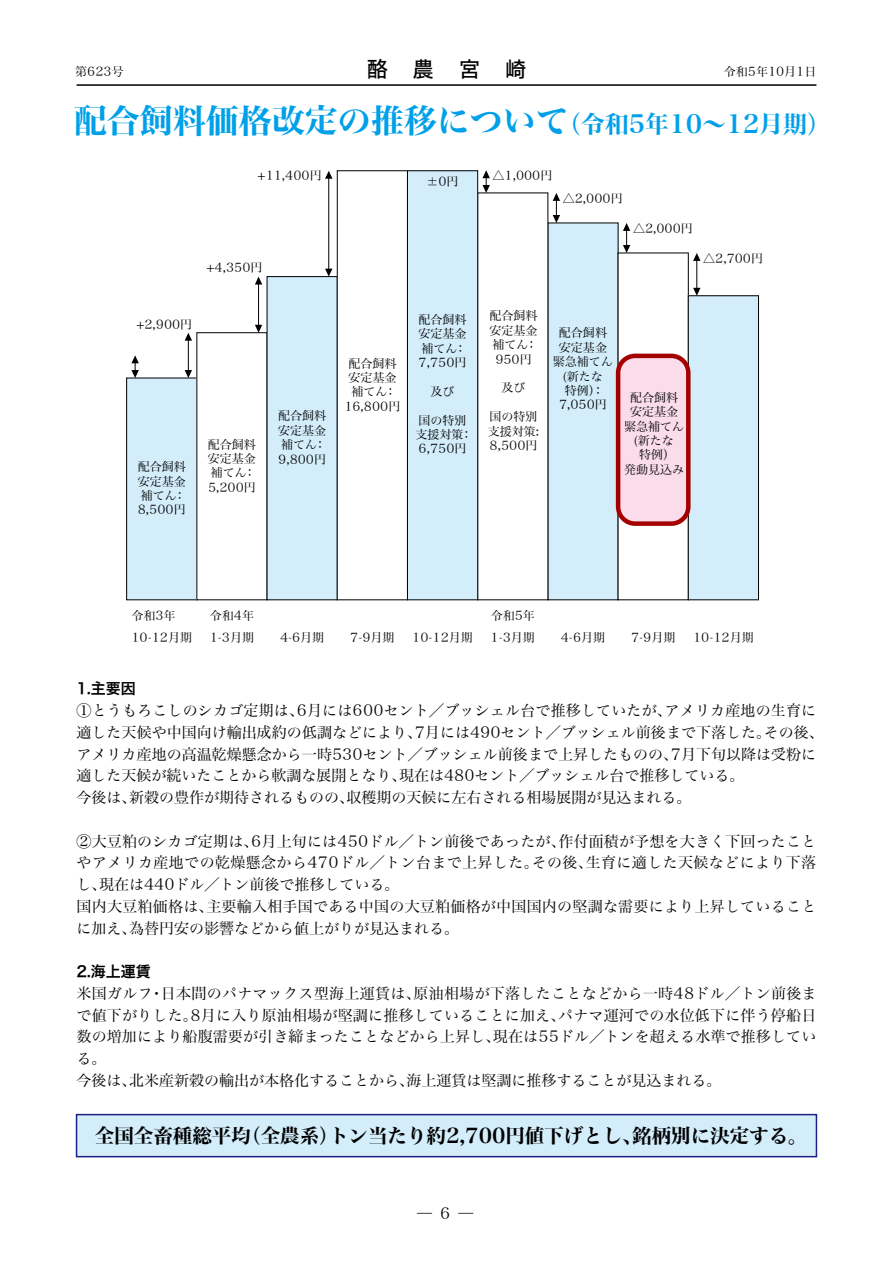
<style>
.page{position:relative;width:893px;height:1263px;background:#fff}
.page>*{position:absolute;margin:0;border:0;box-sizing:border-box;transform-origin:0 0}
.t1{font:33px "Hiragino Min W7 90 msp RKSJ H";color:#00a0e9}
.t2{font:21px "Hiragino Kaku W5 90 msp RKSJ H";color:#000}
.t3{font:19.5px "Hiragino Min W7 90 msp RKSJ H";color:#000}
.t4{font:15px/21.8px "Hiragino Min W3 90 msp RKSJ H";letter-spacing:.01em;color:#000}
.t5{font:15px "Hiragino Kaku W6 90 msp RKSJ H";color:#000}
.t6{font:15px "Hiragino Kaku W3 90 msp RKSJ H";color:#000}
.t7{font:12px/14.4px "Hiragino Min W3 90 msp RKSJ H";color:#000;text-align:justify}
.s1{font-size:24px}
.s2{font-family:"Koz Go Pro"}
.s3{font-family:"Hiragino Min W3 90 msp RKSJ H"}
</style>
<div class="page">
<div style="left:77px;top:1114px;width:739px;height:43px;background:#d3edfb"></div>
<div style="left:76px;top:1114px;width:741px;height:43px;border:2px solid #1d2088"></div>
<div style="left:548px;top:223px;width:70px;height:377px;background:#d3edfb"></div>
<hr style="left:77px;top:84px;width:739px;height:2px;background:#000">
<div style="left:127px;top:378px;width:70px;height:222px;background:#d3edfb"></div>
<div style="left:126px;top:378px;width:71px;height:222px;border:1px solid #000"></div>
<div style="left:267px;top:277px;width:70px;height:323px;background:#d3edfb"></div>
<div style="left:337px;top:170px;width:71px;height:430px;border:1px solid #000"></div>
<div style="left:407px;top:171px;width:71px;height:429px;background:#d3edfb"></div>
<div style="left:407px;top:170px;width:71px;height:430px;border:1px solid #000"></div>
<svg style="left:131px;top:355px;width:8px;height:23px"></svg>
<svg style="left:482px;top:170px;width:8px;height:23px"></svg>
<svg style="left:553px;top:193px;width:7px;height:30px"></svg>
<svg style="left:623px;top:223px;width:7px;height:30px"></svg>
<div style="left:688px;top:296px;width:70px;height:304px;background:#d3edfb"></div>
<div style="left:688px;top:295px;width:71px;height:305px;border:1px solid #000"></div>
<hr style="left:696px;top:260px;width:1px;height:32px;background:#000">
<svg style="left:693px;top:253px;width:7px;height:8px"></svg>
<svg style="left:693px;top:288px;width:7px;height:8px"></svg>
<hr style="left:188px;top:339px;width:1px;height:35px;background:#000">
<svg style="left:185px;top:333px;width:7px;height:8px"></svg>
<svg style="left:185px;top:370px;width:7px;height:8px"></svg>
<hr style="left:258px;top:283px;width:1px;height:45px;background:#000">
<svg style="left:255px;top:277px;width:7px;height:8px"></svg>
<svg style="left:255px;top:325px;width:7px;height:8px"></svg>
<hr style="left:328px;top:178px;width:1px;height:94px;background:#000">
<svg style="left:325px;top:171px;width:7px;height:8px"></svg>
<svg style="left:325px;top:269px;width:7px;height:8px"></svg>
<div style="left:618px;top:356px;width:70px;height:168px;background:#fadcea;border-radius:17px"></div>
<div style="left:616px;top:354px;width:75px;height:172px;border:4px solid #a40000;border-radius:17px"></div>
<h2 class="t2" style="left:367px;top:58px;width:161px">酪　農　宮　崎</h2>
<p class="t7" style="left:75px;top:65px;width:50px">第623号</p>
<p class="t7" style="left:724px;top:65px;width:94px">令和5年10月1日</p>
<h1 class="t1" style="left:74px;top:104px;width:759px">配合飼料価格改定の推移について<span class="s1">（令和5年10～12月期）</span></h1>
<p class="t7" style="left:258px;top:169px;width:66px"><span class="s2">+</span>11,400円</p>
<p class="t7" style="left:426px;top:174px;width:34px">±0円</p>
<p class="t7" style="left:207px;top:261px;width:57px"><span class="s2">+</span>4,350円</p>
<p class="t7" style="left:136px;top:317px;width:57px"><span class="s2">+</span>2,900円</p>
<p class="t7" style="left:138px;top:460px;width:49px">配合飼料安定基金補てん：8,500円</p>
<p class="t7" style="left:208px;top:437px;width:49px">配合飼料安定基金補てん：5,200円</p>
<p class="t7" style="left:278px;top:409px;width:49px">配合飼料安定基金補てん：9,800円</p>
<p class="t7" style="left:344px;top:356px;width:58px;text-align:center">配合飼料安定基金補てん：<br>16,800円</p>
<p class="t7" style="left:419px;top:312px;width:49px">配合飼料安定基金補てん：7,750円</p>
<p class="t7" style="left:431px;top:384px;width:25px">及び</p>
<p class="t7" style="left:416px;top:413px;width:58px;text-align:left">国の特別支援対策：<br>6,750円</p>
<p class="t7" style="left:493px;top:169px;width:61px"><span class="s2">△</span>1,000円</p>
<p class="t7" style="left:563px;top:191px;width:61px"><span class="s2">△</span>2,000円</p>
<p class="t7" style="left:633px;top:221px;width:61px"><span class="s2">△</span>2,000円</p>
<p class="t7" style="left:703px;top:251px;width:61px"><span class="s2">△</span>2,700円</p>
<p class="t7" style="left:490px;top:309px;width:49px;text-align:center">配合飼料安定基金補てん：<br>950円</p>
<p class="t7" style="left:502px;top:381px;width:25px">及び</p>
<p class="t7" style="left:488px;top:410px;width:53px;text-align:left">国の特別支援対策:<br>8,500円</p>
<p class="t7" style="left:553px;top:326px;width:61px;text-align:center">配合飼料安定基金緊急補てん(新たな<br>特例）：<br>7,050円</p>
<p class="t7" style="left:624px;top:390px;width:61px;text-align:center">配合飼料安定基金緊急補てん(新たな<br>特例）<br>発動見込み</p>
<p class="t7" style="left:131px;top:608px;width:46px">令和3年</p>
<p class="t7" style="left:210px;top:608px;width:46px">令和4年</p>
<p class="t7" style="left:131px;top:631px;width:62px">10-12月期</p>
<p class="t7" style="left:210px;top:631px;width:46px">1-3月期</p>
<p class="t7" style="left:280px;top:631px;width:46px">4-6月期</p>
<p class="t7" style="left:350px;top:631px;width:46px">7-9月期</p>
<p class="t7" style="left:412px;top:631px;width:62px">10-12月期</p>
<p class="t7" style="left:491px;top:604px;width:46px;line-height:22.5px">令和5年<br>1-3月期</p>
<p class="t7" style="left:561px;top:631px;width:46px">4-6月期</p>
<p class="t7" style="left:631px;top:631px;width:46px">7-9月期</p>
<p class="t7" style="left:693px;top:631px;width:62px">10-12月期</p>
<p class="t5" style="left:77px;top:681px;width:61px">1.主要因</p>
<p class="t4" style="left:77px;top:700px;width:749px">①とうもろこしのシカゴ定期は、6月には600セント／ブッシェル台で推移していたが、アメリカ産地の生育に適した天候や中国向け輸出成約の低調などにより、7月には490セント／ブッシェル前後まで下落した。その後、アメリカ産地の高温乾燥懸念から一時530セント／ブッシェル前後まで上昇したものの、7月下旬以降は受粉に適した天候が続いたことから軟調な展開となり、現在は480セント／ブッシェル台で推移している。<br>今後は、新穀の豊作が期待されるものの、収穫期の天候に左右される相場展開が見込まれる。</p>
<p class="t4" style="left:77px;top:830px;width:741px">②大豆粕のシカゴ定期は、6月上旬には450ドル／トン前後であったが、作付面積が予想を大きく下回ったことやアメリカ産地での乾燥懸念から470ドル／トン台まで上昇した。その後、生育に適した天候などにより下落し、現在は440ドル／トン前後で推移している。<br>国内大豆粕価格は、主要輸入相手国である中国の大豆粕価格が中国国内の堅調な需要により上昇していることに加え、為替円安の影響などから値上がりが見込まれる。</p>
<p class="t5" style="left:77px;top:964px;width:76px">2.海上運賃</p>
<p class="t4" style="left:77px;top:983px;width:742px">米国ガルフ・日本間のパナマックス型海上運賃は、原油相場が下落したことなどから一時48ドル／トン前後まで値下がりした。8月に入り原油相場が堅調に推移していることに加え、パナマ運河での水位低下に伴う停船日数の増加により船腹需要が引き締まったことなどから上昇し、現在は55ドル／トンを超える水準で推移している。<br>今後は、北米産新穀の輸出が本格化することから、海上運賃は堅調に推移することが見込まれる。</p>
<h3 class="t3" style="left:95px;top:1126px;width:714px">全国全畜種総平均（全農系）トン当たり約2,700円値下げとし、銘柄別に決定する。</h3>
<p class="t6" style="left:417px;top:1206px;width:58px">―<span class="s3">6</span>―</p>
</div>
